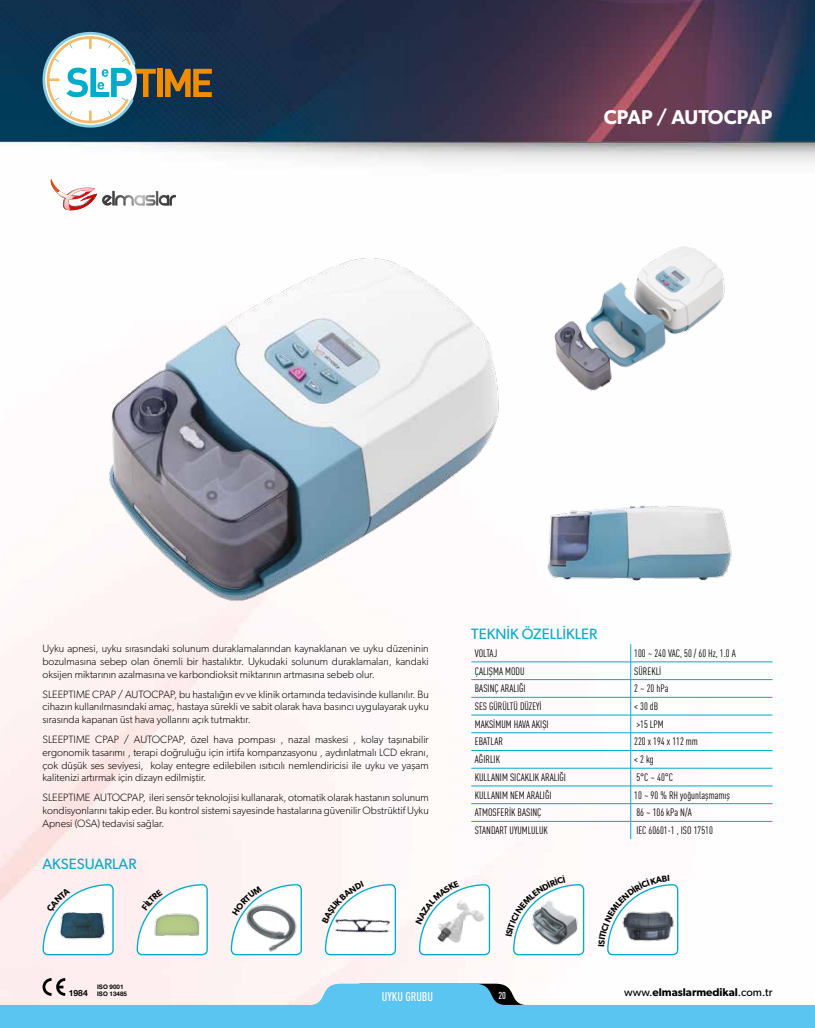
<style>
.page{position:relative;width:815px;height:1028px;background:#fff}
.page>*{position:absolute;margin:0;border:0;box-sizing:border-box;transform-origin:0 0}
.t1{font:600 20px "Gibson";color:#fff}
.t2{font:15px "Gibson";color:#00acc9}
.t3{font:500 condensed 12.5px "DIN Pro";color:#fff}
.t4{font:600 11.25px "Gibson";color:#000}
.t5{font:300 10.62px/12.8px "Gibson";color:#000;text-align:justify}
.t6{font:condensed 10.62px "DIN Pro";color:#000}
.t7{font:500 condensed 10px "DIN Pro";color:#fff}
.t8{font:700 8.5px "Helvetica Neue LT Pro";color:#000}
.t9{font:700 6.25px/7.5px "Helvetica Neue LT Pro";color:#000}
.s1{font-weight:400}
</style>
<div class="page">
<img style="left:0;top:0;width:815px;height:983px">
<svg style="left:0;top:983px;width:815px;height:45px;fill:#5bc5f2"></svg>
<svg style="left:43px;top:978px;width:22px;height:17px"></svg>
<div style="left:157px;top:69px;width:5px;height:28px;background:#f28c00"></div>
<svg style="left:165px;top:69px;width:47px;height:28px"></svg>
<svg style="left:36px;top:25px;width:120px;height:109px"></svg>
<hr style="left:471px;top:661px;width:160px;height:1px;background:#00acc9">
<hr style="left:631px;top:661px;width:141px;height:1px;background:#00acc9">
<hr style="left:471px;top:679px;width:160px;height:1px;background:#00acc9">
<hr style="left:631px;top:679px;width:141px;height:1px;background:#00acc9">
<hr style="left:471px;top:697px;width:160px;height:1px;background:#00acc9">
<hr style="left:631px;top:697px;width:141px;height:1px;background:#00acc9">
<hr style="left:471px;top:715px;width:160px;height:1px;background:#00acc9">
<hr style="left:631px;top:715px;width:141px;height:1px;background:#00acc9">
<hr style="left:471px;top:732px;width:160px;height:1px;background:#00acc9">
<hr style="left:631px;top:732px;width:141px;height:1px;background:#00acc9">
<hr style="left:471px;top:750px;width:160px;height:1px;background:#00acc9">
<hr style="left:631px;top:750px;width:141px;height:1px;background:#00acc9">
<hr style="left:471px;top:768px;width:160px;height:1px;background:#00acc9">
<hr style="left:631px;top:768px;width:141px;height:1px;background:#00acc9">
<hr style="left:471px;top:785px;width:160px;height:1px;background:#00acc9">
<hr style="left:631px;top:785px;width:141px;height:1px;background:#00acc9">
<hr style="left:471px;top:803px;width:160px;height:1px;background:#00acc9">
<hr style="left:631px;top:803px;width:141px;height:1px;background:#00acc9">
<hr style="left:471px;top:821px;width:160px;height:1px;background:#00acc9">
<hr style="left:631px;top:821px;width:141px;height:1px;background:#00acc9">
<svg style="left:630px;top:644px;width:1px;height:195px"></svg>
<div style="left:43px;top:884px;width:70px;height:70px;background:#fff;border-radius:5px"></div>
<div style="left:43px;top:884px;width:71px;height:71px;border:1px solid #00acc9;border-radius:5px"></div>
<svg style="left:137px;top:884px;width:70px;height:70px"></svg>
<div style="left:137px;top:884px;width:71px;height:71px;border:1px solid #00acc9;border-radius:5px"></div>
<svg style="left:231px;top:884px;width:70px;height:70px"></svg>
<div style="left:231px;top:884px;width:71px;height:71px;border:1px solid #00acc9;border-radius:5px"></div>
<svg style="left:326px;top:884px;width:69px;height:70px"></svg>
<div style="left:325px;top:884px;width:71px;height:71px;border:1px solid #00acc9;border-radius:5px"></div>
<div style="left:420px;top:884px;width:69px;height:70px;background:#fff;border-radius:5px"></div>
<div style="left:419px;top:884px;width:71px;height:71px;border:1px solid #00acc9;border-radius:5px"></div>
<div style="left:514px;top:884px;width:70px;height:70px;background:#fff;border-radius:5px"></div>
<div style="left:513px;top:884px;width:71px;height:71px;border:1px solid #00acc9;border-radius:5px"></div>
<div style="left:608px;top:884px;width:70px;height:70px;background:#fff;border-radius:5px"></div>
<div style="left:607px;top:884px;width:71px;height:71px;border:1px solid #00acc9;border-radius:5px"></div>
<img style="left:88px;top:248px;width:439px;height:367px">
<img style="left:530px;top:240px;width:213px;height:170px">
<img style="left:532px;top:491px;width:213px;height:125px">
<img style="left:60px;top:912px;width:45px;height:28px">
<img style="left:154px;top:911px;width:46px;height:29px">
<img style="left:244px;top:903px;width:56px;height:50px">
<img style="left:327px;top:893px;width:72px;height:62px">
<img style="left:437px;top:900px;width:47px;height:43px">
<img style="left:541px;top:914px;width:37px;height:32px">
<img style="left:669px;top:908px;width:8px;height:36px">
<svg style="left:49px;top:179px;width:48px;height:33px"></svg>
<svg style="left:112px;top:191px;width:64px;height:14px"></svg>
<svg style="left:46px;top:888px;width:24px;height:24px"></svg>
<svg style="left:142px;top:889px;width:21px;height:21px"></svg>
<svg style="left:232px;top:885px;width:30px;height:30px"></svg>
<svg style="left:322px;top:881px;width:42px;height:42px"></svg>
<svg style="left:415px;top:880px;width:44px;height:44px"></svg>
<svg style="left:506px;top:875px;width:59px;height:61px"></svg>
<svg style="left:598px;top:875px;width:71px;height:71px"></svg>
<h1 class="t1" style="left:604px;top:105px;width:170px">CPAP / AUTOCPAP</h1>
<p class="t5" style="left:43px;top:642px;width:388px">Uyku apnesi, uyku sırasındaki solunum duraklamalarından kaynaklanan ve uyku düzeninin bozulmasına sebep olan önemli bir hastalıktır. Uykudaki solunum duraklamaları, kandaki oksijen miktarının azalmasına ve karbondioksit miktarının artmasına sebeb olur.</p>
<p class="t5" style="left:43px;top:687px;width:388px">SLEEPTIME CPAP / AUTOCPAP, bu hastalığın ev ve klinik ortamında tedavisinde kullanılır. Bu cihazın kullanılmasındaki amaç, hastaya sürekli ve sabit olarak hava basıncı uygulayarak uyku sırasında kapanan üst hava yollarını açık tutmaktır.</p>
<p class="t5" style="left:43px;top:733px;width:388px">SLEEPTIME CPAP / AUTOCPAP, özel hava pompası , nazal maskesi , kolay taşınabilir ergonomik tasarımı , terapi doğruluğu için irtifa kompanzasyonu , aydınlatmalı LCD ekranı, çok düşük ses seviyesi, kolay entegre edilebilen ısıtıcılı nemlendiricisi ile uyku ve yaşam kalitenizi artırmak için dizayn edilmiştir.</p>
<p class="t5" style="left:43px;top:791px;width:388px">SLEEPTIME AUTOCPAP, ileri sensör teknolojisi kullanarak, otomatik olarak hastanın solunum kondisyonlarını takip eder. Bu kontrol sistemi sayesinde hastalarına güvenilir Obstrüktif Uyku Apnesi (OSA) tedavisi sağlar.</p>
<h2 class="t2" style="left:43px;top:855px;width:95px">AKSESUARLAR</h2>
<h2 class="t2" style="left:471px;top:625px;width:128px">TEKNİK ÖZELLİKLER</h2>
<p class="t6" style="left:475px;top:645px;width:24px">VOLTAJ</p>
<p class="t6" style="left:634px;top:645px;width:103px">100 ~ 240 VAC, 50 / 60 Hz, 1.0 A</p>
<p class="t6" style="left:475px;top:663px;width:51px">ÇALIŞMA MODU</p>
<p class="t6" style="left:634px;top:663px;width:29px">SÜREKLİ</p>
<p class="t6" style="left:475px;top:681px;width:52px">BASINÇ ARALIĞI</p>
<p class="t6" style="left:634px;top:681px;width:36px">2 ~ 20 hPa</p>
<p class="t6" style="left:475px;top:698px;width:68px">SES GÜRÜLTÜ DÜZEYİ</p>
<p class="t6" style="left:634px;top:698px;width:25px">&lt; 30 dB</p>
<p class="t6" style="left:475px;top:716px;width:75px">MAKSİMUM HAVA AKIŞI</p>
<p class="t6" style="left:636px;top:716px;width:29px">&gt;15 LPM</p>
<p class="t6" style="left:475px;top:734px;width:30px">EBATLAR</p>
<p class="t6" style="left:634px;top:734px;width:65px">220 x 194 x 112 mm</p>
<p class="t6" style="left:475px;top:751px;width:27px">AĞIRLIK</p>
<p class="t6" style="left:634px;top:751px;width:21px">&lt; 2 kg</p>
<p class="t6" style="left:475px;top:769px;width:93px">KULLANIM SICAKLIK ARALIĞI</p>
<p class="t6" style="left:636px;top:769px;width:38px">5°C ~ 40°C</p>
<p class="t6" style="left:475px;top:787px;width:78px">KULLANIM NEM ARALIĞI</p>
<p class="t6" style="left:634px;top:787px;width:97px">10 ~ 90 % RH yoğunlaşmamış</p>
<p class="t6" style="left:475px;top:805px;width:68px">ATMOSFERİK BASINÇ</p>
<p class="t6" style="left:636px;top:805px;width:57px">86 ~ 106 kPa N/A</p>
<p class="t6" style="left:475px;top:822px;width:75px">STANDART UYUMLULUK</p>
<p class="t6" style="left:636px;top:822px;width:78px">IEC 60601-1 , ISO 17510</p>
<p class="t8" style="left:69px;top:987px;width:20px">1984</p>
<p class="t9" style="left:97px;top:982px;width:31px">ISO 9001<br>ISO 13485</p>
<p class="t3" style="left:382px;top:987px;width:53px">UYKU GRUBU</p>
<p class="t7" style="left:498px;top:988px;width:9px">20</p>
<p class="t4" style="left:624px;top:985px;width:150px"><span class="s1">www.</span>elmaslarmedikal<span class="s1">.com.tr</span></p>
</div>
